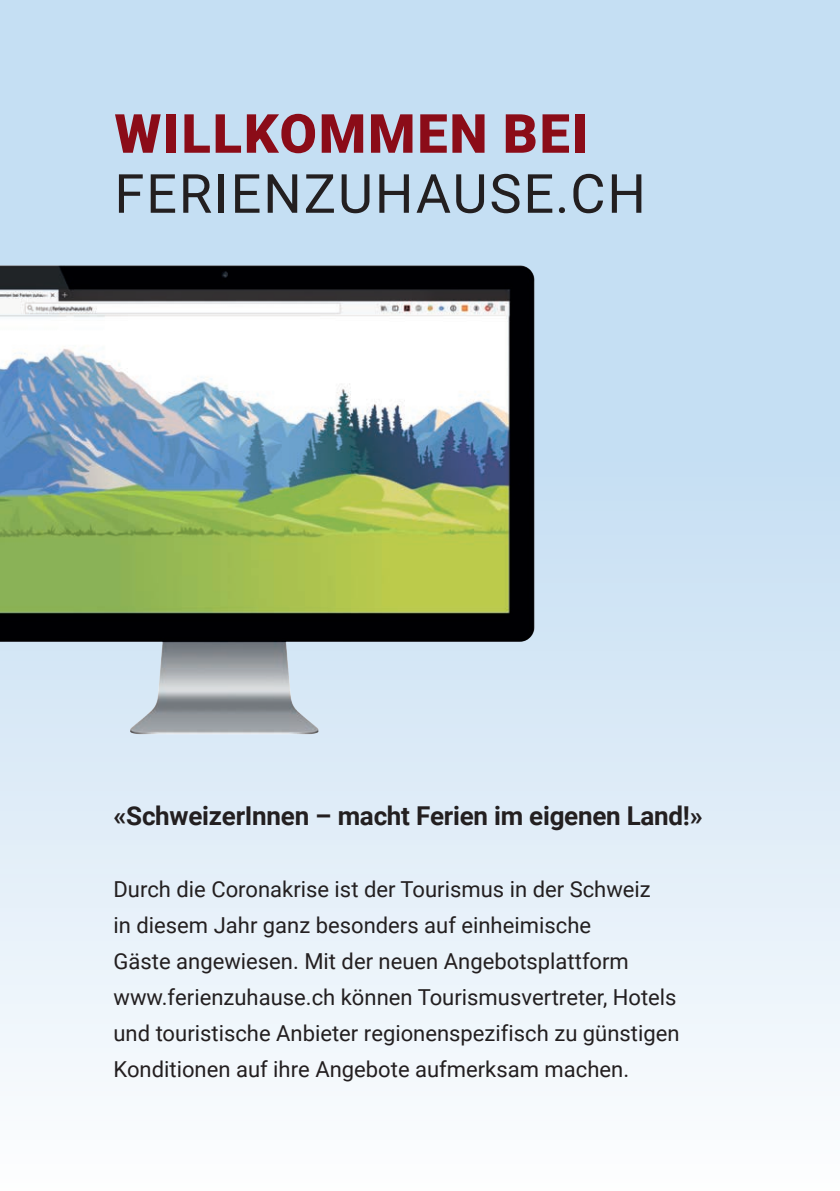
<style>
.page{position:relative;width:840px;height:1191px;background:#fff}
.page>*{position:absolute;margin:0;border:0;box-sizing:border-box;transform-origin:0 0}
.t1{font:54px "Roboto";letter-spacing:.035em;color:#231f20}
.t2{font:900 54px "Roboto";letter-spacing:.035em;color:#8b0c18}
.t3{font:700 26px "Roboto";letter-spacing:-.01em;color:#231f20}
.t4{font:22px/36px "Roboto";color:#231f20}
</style>
<div class="page">
<div style="left:0;top:0;width:839px;height:1191px;background:linear-gradient(to bottom,#b8d8f0,#f4f8fc)"></div>
<img style="left:0;top:222px;width:650px;height:519px">
<h1 class="t2" style="left:114px;top:96px;width:475px">WILLKOMMEN BEI</h1>
<h1 class="t1" style="left:114px;top:156px;width:532px">FERIENZUHAUSE.CH</h1>
<p class="t3" style="left:113px;top:797px;width:590px">«SchweizerInnen – macht Ferien im eigenen Land!»</p>
<p class="t4" style="left:113px;top:870px;width:567px">Durch die Coronakrise ist der Tourismus in der Schweiz<br>in diesem Jahr ganz besonders auf einheimische<br>Gäste angewiesen. Mit der neuen Angebotsplattform www.ferienzuhause.ch können Tourismusvertreter, Hotels und touristische Anbieter regionenspezifisch zu günstigen Konditionen auf ihre Angebote aufmerksam machen.</p>
</div>
